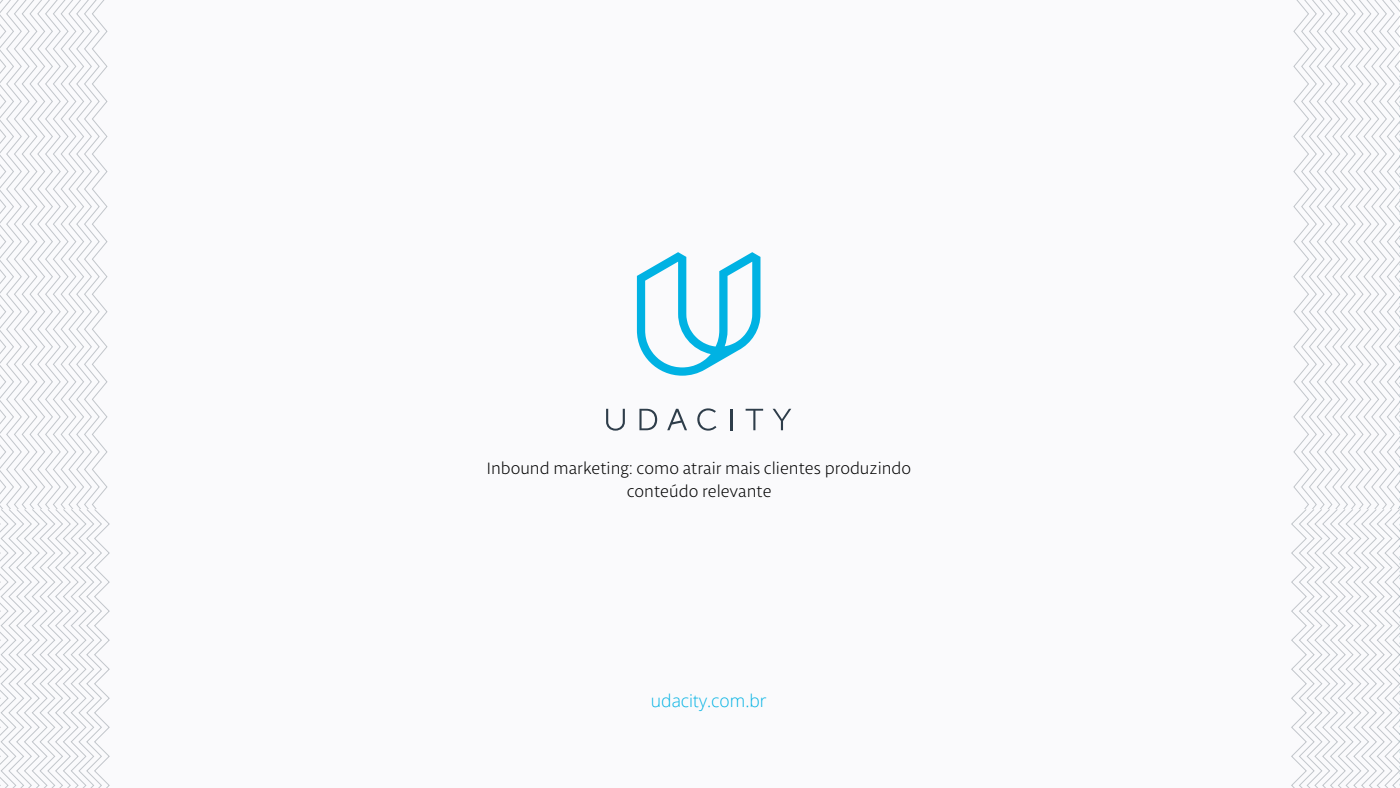
<style>
.page{position:relative;width:1400px;height:788px;background:#fff}
.page>*{position:absolute;margin:0;border:0;box-sizing:border-box;transform-origin:0 0}
.t1{font:300 17.5px/23.6px "Libertad";color:#000;text-align:center}
.t2{font:300 17.5px "Open Sans";color:#000}
.t3{font:300 17.5px "Open Sans";color:#03b2e3}
</style>
<div class="page">
<div style="left:0;top:0;width:1399px;height:788px;background:#fafafc"></div>
<svg style="left:637px;top:252px;width:123px;height:123px"></svg>
<svg style="left:606px;top:409px;width:19px;height:21px"></svg>
<svg style="left:639px;top:409px;width:18px;height:21px"></svg>
<svg style="left:697px;top:408px;width:19px;height:22px"></svg>
<hr style="left:730px;top:409px;width:3px;height:21px;background:#2e3d4a">
<svg style="left:746px;top:409px;width:17px;height:21px"></svg>
<svg style="left:773px;top:409px;width:18px;height:21px"></svg>
<svg style="left:667px;top:409px;width:20px;height:21px"></svg>
<svg style="left:1293px;top:0;width:107px;height:508px"></svg>
<svg style="left:1291px;top:508px;width:109px;height:280px"></svg>
<svg style="left:0;top:0;width:108px;height:508px"></svg>
<svg style="left:0;top:508px;width:110px;height:280px"></svg>
<p class="t2" style="left:491px;top:455px;width:421px">Tudo para trilhar sua carreira em Inteligência Artificial</p>
<p class="t1" style="left:487px;top:455px;width:426px">Inbound marketing: como atrair mais clientes produzindo conteúdo relevante</p>
<p class="t3" style="left:651px;top:688px;width:117px">udacity.com.br</p>
</div>
